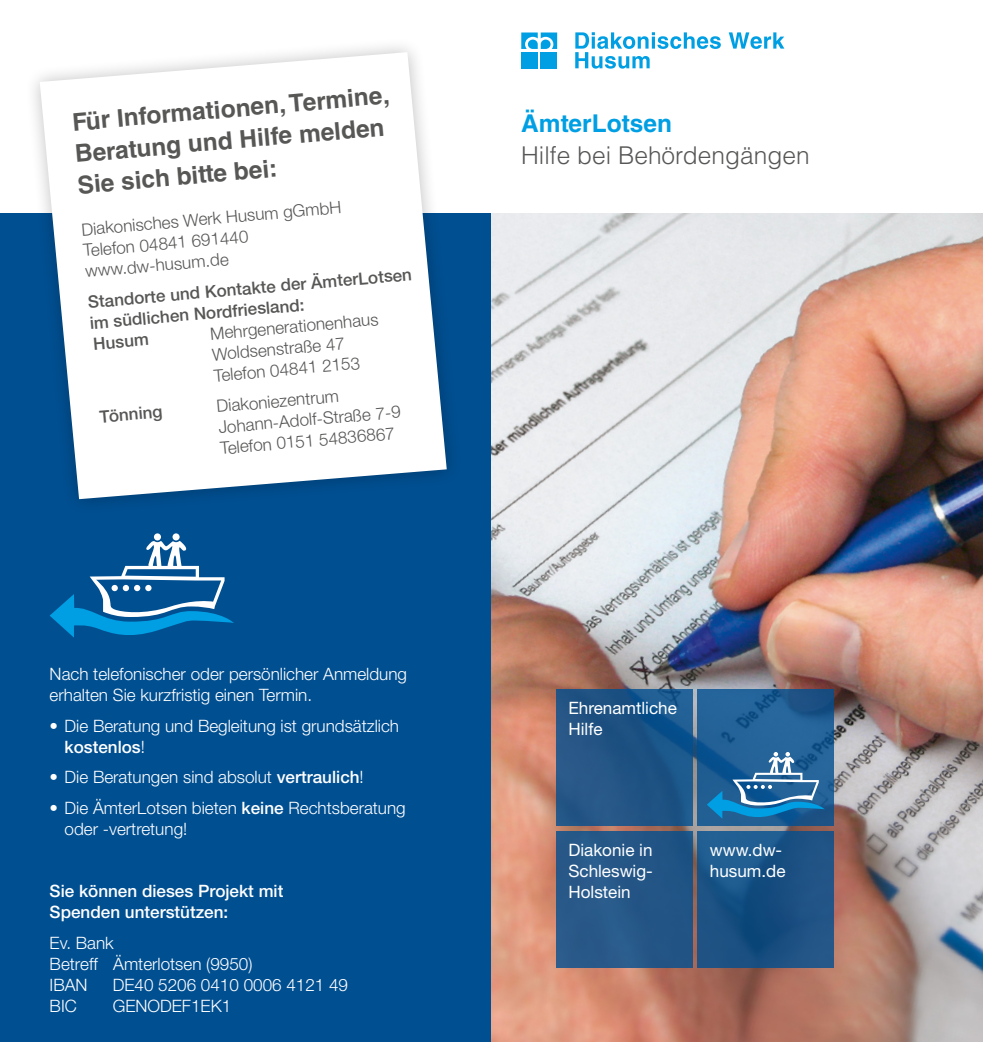
<style>
.page{position:relative;width:983px;height:1042px;background:#fff}
.page>*{position:absolute;margin:0;border:0;box-sizing:border-box;transform-origin:0 0}
.t1{font:700 24.5px/31.5px "Helvetica LT Std";color:#575756}
.t2{font:300 24.5px "Helvetica LT Std";color:#575756}
.t3{font:700 24.5px "Helvetica LT Std";color:#009fe3}
.t4{font:300 17.15px/21px "Helvetica Neue LT Std";color:#fff}
.t5{font:300 17.15px/21px "Helvetica Neue LT Std";color:#575756}
.t6{font:500 17.15px/21px "Helvetica Neue LT Std";color:#575756}
.t7{font:17.15px/21px "Helvetica Neue LT Std";color:#fff}
.t8{font:500 17.15px/20.5px "Helvetica Neue LT Std";color:#fff}
.s1{font-weight:500}
</style>
<div class="page">
<div style="left:0;top:213px;width:491px;height:829px;background:#004f91"></div>
<img style="left:491px;top:213px;width:491px;height:829px">
<svg style="left:556px;top:690px;width:136px;height:136px;background:#1f5486"></svg>
<div style="left:556px;top:831px;width:136px;height:136px;background:#265787"></div>
<svg style="left:697px;top:690px;width:136px;height:136px;background:#205e94"></svg>
<svg style="left:697px;top:831px;width:136px;height:136px;background:#1b5284"></svg>
<svg style="left:521px;top:32px;width:36px;height:17px"></svg>
<div style="left:521px;top:52px;width:16px;height:16px;background:#009fe3"></div>
<div style="left:540px;top:52px;width:17px;height:16px;background:#009fe3"></div>
<svg style="left:728px;top:32px;width:56px;height:17px"></svg>
<svg style="left:575px;top:32px;width:145px;height:37px"></svg>
<svg style="left:50px;top:541px;width:184px;height:97px"></svg>
<div style="left:154px;top:533px;width:7px;height:7px;background:#fff;border-radius:50%"></div>
<div style="left:172px;top:533px;width:7px;height:7px;background:#fff;border-radius:50%"></div>
<svg style="left:706px;top:752px;width:119px;height:68px;background:#3277a9"></svg>
<div style="left:24px;top:36px;width:438px;height:479px;background:#000;opacity:.25"></div>
<svg style="left:40px;top:52px;width:406px;height:447px;fill:#fff"></svg>
<h1 class="t1" style="left:71px;top:106px;width:320px;rotate:-5deg">Für Informationen, Termine,<br>Beratung und Hilfe melden<br>Sie sich bitte bei:</h1>
<p class="t5" style="left:81px;top:219px;width:262px;rotate:-5deg">Diakonisches Werk Husum gGmbH<br>Telefon 04841 691440 www.dw-husum.de</p>
<p class="t6" style="left:87px;top:291px;width:326px;rotate:-5deg">Standorte und Kontakte der ÄmterLotsen im südlichen Nordfriesland:<br>Husum</p>
<p class="t5" style="left:209px;top:323px;width:170px;rotate:-5deg">Mehrgenerationenhaus<br>Woldsenstraße 47<br>Telefon 04841 2153</p>
<p class="t6" style="left:99px;top:406px;width:64px;rotate:-5deg">Tönning</p>
<p class="t5" style="left:216px;top:395px;width:184px;rotate:-5deg">Diakoniezentrum<br>Johann-Adolf-Straße 7-9<br>Telefon 0151 54836867</p>
<p class="t4" style="left:50px;top:662px;width:359px">Nach telefonischer oder persönlicher Anmeldung erhalten Sie kurzfristig einen Termin.</p>
<p class="t4" style="left:64px;top:714px;width:336px;text-indent:-15px">• Die Beratung und Begleitung ist grundsätzlich <span class="s1">kostenlos</span>!</p>
<p class="t4" style="left:50px;top:766px;width:315px">• Die Beratungen sind absolut <span class="s1">vertraulich</span>!</p>
<p class="t4" style="left:64px;top:797px;width:343px;text-indent:-15px">• Die ÄmterLotsen bieten <span class="s1">keine</span> Rechtsberatung oder -vertretung!</p>
<p class="t8" style="left:50px;top:881px;width:235px">Sie können dieses Projekt mit<br>Spenden unterstützen:</p>
<p class="t4" style="left:50px;top:931px;width:204px">Ev. Bank<br>Betreff Ämterlotsen (9950)<br>IBAN</p>
<p class="t4" style="left:113px;top:974px;width:237px">DE40 5206 0410 0006 4121 49</p>
<p class="t4" style="left:50px;top:995px;width:29px">BIC</p>
<p class="t4" style="left:113px;top:995px;width:120px">GENODEF1EK1</p>
<h1 class="t3" style="left:521px;top:109px;width:152px">ÄmterLotsen</h1>
<h1 class="t2" style="left:521px;top:140px;width:290px">Hilfe bei Behördengängen</h1>
<p class="t7" style="left:568px;top:697px;width:110px">Ehrenamtliche<br>Hilfe</p>
<p class="t7" style="left:568px;top:839px;width:86px;text-align:justify">Diakonie in Schleswig-Holstein</p>
<p class="t7" style="left:709px;top:839px;width:77px">www.dw&shy;husum.de</p>
</div>
